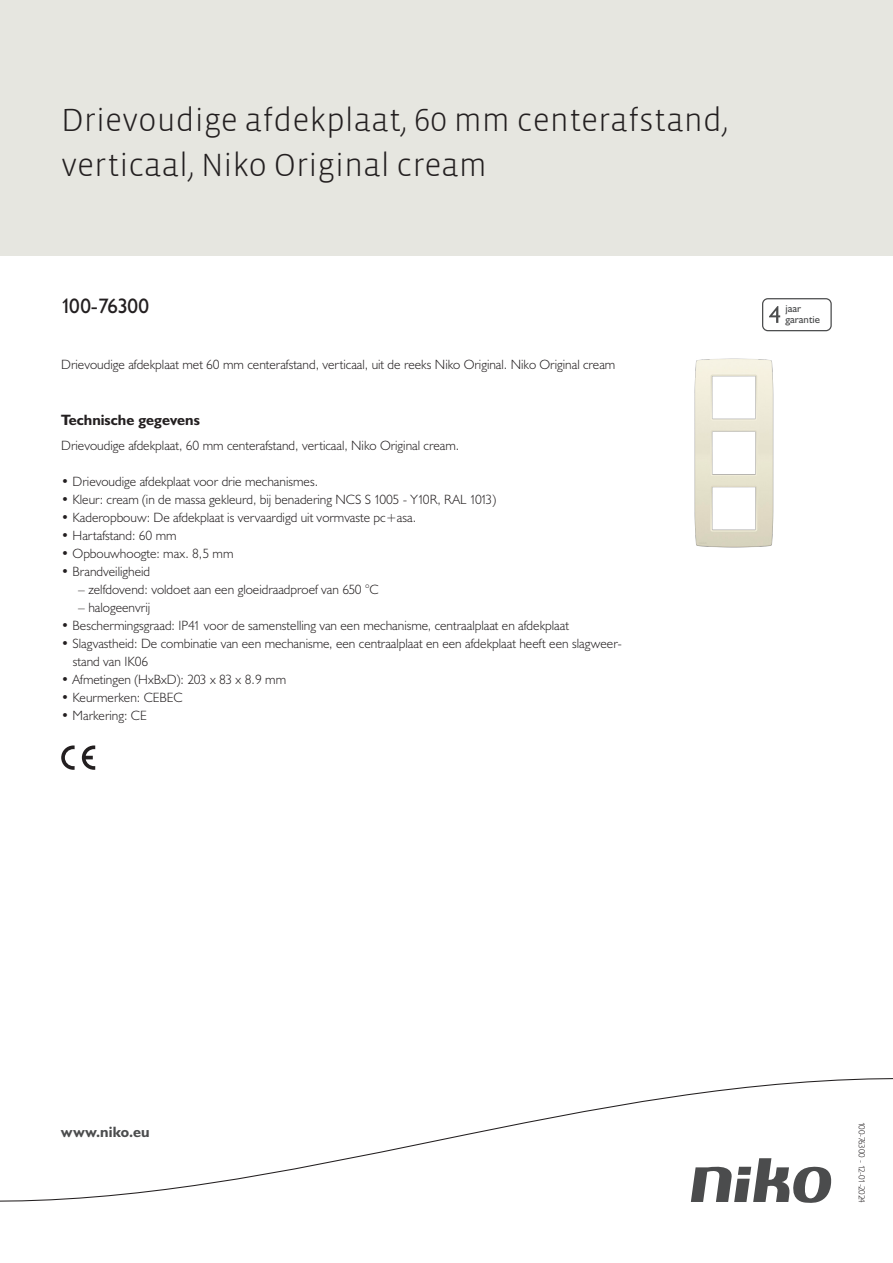
<style>
.page{position:relative;width:893px;height:1263px;background:#fff}
.page>*{position:absolute;margin:0;border:0;box-sizing:border-box;transform-origin:0 0}
.Title_datasheets{font:300 33px/45px "Vista Sans";color:#231f20}
.Article_number{font:21px "Humanist 521 BT";letter-spacing:-.035em;color:#231f20}
.Titles_parts{font:700 15px "Humanist 521 BT";color:#231f20}
.titel_afbeelding{font:700 15px "Humanist 521 BT";letter-spacing:.005em;color:#4b4c4d}
.USP_Bullets{font:300 13.5px/18px "Humanist 521 BT";color:#231f20}
.Platte_tekst_CAB{font:300 13.5px "Humanist 521 BT";color:#231f20}
.USP_Bullets_level_2{font:300 13.5px "Humanist 521 BT";color:#231f20}
.t1{font:10.8px/10.8px "Humanist 521 BT";color:#4b4c4d}
.Revision{font:300 9px "Humanist 521 BT";letter-spacing:-.05em;color:#231f20}
</style>
<div class="page">
<div style="left:0;top:0;width:893px;height:255px;background:#e6e6e0"></div>
<svg style="left:82px;top:745px;width:13px;height:25px"></svg>
<svg style="left:61px;top:745px;width:14px;height:25px"></svg>
<svg style="left:762px;top:298px;width:70px;height:33px"></svg>
<svg style="left:0;top:1078px;width:893px;height:125px"></svg>
<img style="left:694px;top:358px;width:80px;height:190px">
<p class="Title_datasheets" style="left:61px;top:98px;width:669px">Drievoudige afdekplaat, 60 mm centerafstand, verticaal, Niko Original cream</p>
<p class="Article_number" style="left:61px;top:293px;width:89px">100-76300</p>
<p class="t1" style="left:785px;top:303px;width:36px">jaar garantie</p>
<p class="Platte_tekst_CAB" style="left:61px;top:356px;width:556px">Drievoudige afdekplaat met 60 mm centerafstand, verticaal, uit de reeks Niko Original. Niko Original cream</p>
<p class="Titles_parts" style="left:61px;top:411px;width:140px">Technische gegevens</p>
<p class="Platte_tekst_CAB" style="left:61px;top:437px;width:399px">Drievoudige afdekplaat, 60 mm centerafstand, verticaal, Niko Original cream.</p>
<p class="USP_Bullets" style="left:61px;top:472px;width:258px">• Drievoudige afdekplaat voor drie mechanismes.</p>
<p class="USP_Bullets" style="left:61px;top:490px;width:436px">• Kleur: cream (in de massa gekleurd, bij benadering NCS S 1005 - Y10R, RAL 1013)</p>
<p class="USP_Bullets" style="left:61px;top:508px;width:356px">• Kaderopbouw: De afdekplaat is vervaardigd uit vormvaste pc+asa.</p>
<p class="USP_Bullets" style="left:61px;top:526px;width:117px">• Hartafstand: 60 mm</p>
<p class="USP_Bullets" style="left:61px;top:544px;width:174px">• Opbouwhoogte: max. 8,5 mm</p>
<p class="USP_Bullets" style="left:61px;top:562px;width:91px">• Brandveiligheid</p>
<p class="USP_Bullets_level_2" style="left:78px;top:581px;width:302px">– zelfdovend: voldoet aan een gloeidraadproef van 650 °C</p>
<p class="USP_Bullets_level_2" style="left:78px;top:599px;width:73px">– halogeenvrij</p>
<p class="USP_Bullets" style="left:61px;top:616px;width:509px">• Beschermingsgraad: IP41 voor de samenstelling van een mechanisme, centraalplaat en afdekplaat</p>
<p class="USP_Bullets" style="left:73px;top:634px;width:550px;text-indent:-12px">• Slagvastheid: De combinatie van een mechanisme, een centraalplaat en een afdekplaat heeft een slagweer&shy;stand van IK06</p>
<p class="USP_Bullets" style="left:61px;top:670px;width:226px">• Afmetingen (HxBxD): 203 x 83 x 8.9 mm</p>
<p class="USP_Bullets" style="left:61px;top:688px;width:123px">• Keurmerken: CEBEC</p>
<p class="USP_Bullets" style="left:61px;top:706px;width:87px">• Markering: CE</p>
<p class="titel_afbeelding" style="left:61px;top:1122px;width:90px">www.niko.eu</p>
<p class="Revision" style="left:868px;top:1122px;width:83px;rotate:90deg">100-76300 - 12-01-2024</p>
</div>
